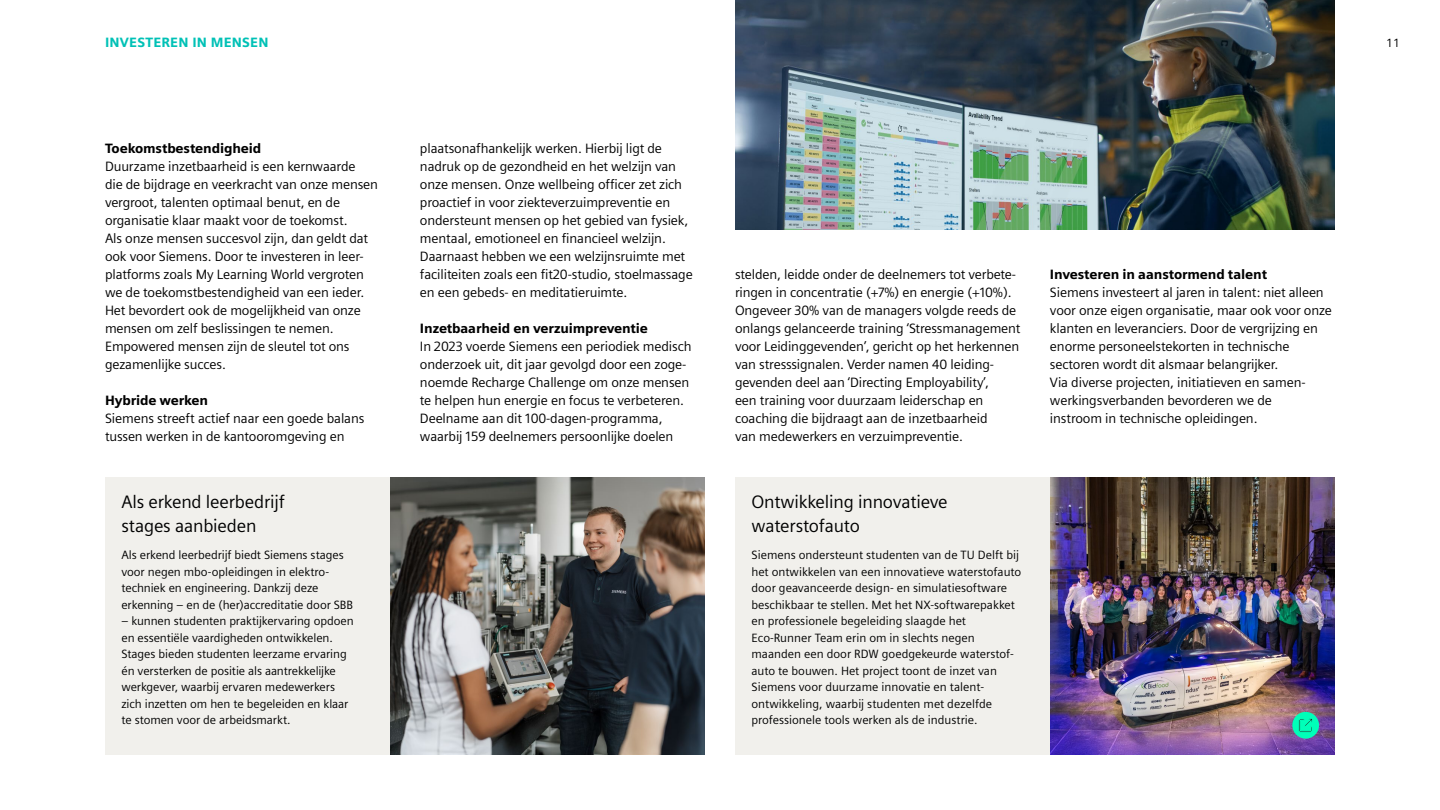
<style>
.page{position:relative;width:1440px;height:810px;background:#fff}
.page>*{position:absolute;margin:0;border:0;box-sizing:border-box;transform-origin:0 0}
.t1{font:18px/24px "Siemens Sans";letter-spacing:-.01em;color:#000}
.t2{font:13.5px/18px "Siemens Sans";letter-spacing:-.01em;color:#000}
.t3{font:900 13.5px "Siemens Sans";letter-spacing:-.01em;color:#000}
.t4{font:900 13.5px "Siemens Sans";letter-spacing:.015em;color:#00c1b6}
.t5{font:12px/16.5px "Siemens Sans";color:#000}
.t6{font:12px "Siemens Sans Global";color:#000}
</style>
<div class="page">
<img style="left:735px;top:0;width:600px;height:229px">
<div style="left:735px;top:477px;width:420px;height:278px;background:#f1f0ec"></div>
<img style="left:1050px;top:477px;width:285px;height:278px">
<div style="left:1292px;top:712px;width:27px;height:27px;background:#00ffb9;border-radius:50%"></div>
<svg style="left:1299px;top:718px;width:13px;height:14px"></svg>
<div style="left:105px;top:477px;width:600px;height:278px;background:#f1f0ec"></div>
<img style="left:390px;top:477px;width:315px;height:278px">
<p class="t4" style="left:105px;top:35px;width:165px">INVESTEREN IN MENSEN</p>
<p class="t3" style="left:105px;top:140px;width:158px">Toekomstbestendigheid</p>
<p class="t2" style="left:105px;top:157px;width:275px">Duurzame inzetbaarheid is een kernwaarde<br>die de bijdrage en veerkracht van onze mensen vergroot, talenten optimaal benut, en de organisatie klaar maakt voor de toekomst.<br>Als onze mensen succesvol zijn, dan geldt dat ook voor Siemens. Door te investeren in leer&shy;platforms zoals My Learning World vergroten we de toekomstbestendigheid van een ieder.<br>Het bevordert ook de mogelijkheid van onze mensen om zelf beslissingen te nemen.<br>Empowered mensen zijn de sleutel tot ons gezamenlijke succes.</p>
<p class="t3" style="left:105px;top:392px;width:105px">Hybride werken</p>
<p class="t2" style="left:105px;top:409px;width:261px">Siemens streeft actief naar een goede balans tussen werken in de kantooromgeving en</p>
<h1 class="t1" style="left:121px;top:490px;width:165px">Als erkend leerbedrijf stages aanbieden</h1>
<p class="t5" style="left:121px;top:547px;width:233px">Als erkend leerbedrijf biedt Siemens stages voor negen mbo-opleidingen in elektro&shy;techniek en engineering. Dankzij deze erkenning – en de (her)accreditatie door SBB</p>
<p class="t5" style="left:121px;top:613px;width:234px">– kunnen studenten praktijkervaring opdoen en essentiële vaardigheden ontwikkelen.<br>Stages bieden studenten leerzame ervaring én versterken de positie als aantrekkelijke werkgever, waarbij ervaren medewerkers zich inzetten om hen te begeleiden en klaar te stomen voor de arbeidsmarkt.</p>
<p class="t2" style="left:420px;top:139px;width:274px">plaatsonafhankelijk werken. Hierbij ligt de nadruk op de gezondheid en het welzijn van onze mensen. Onze wellbeing officer zet zich proactief in voor ziekteverzuimpreventie en ondersteunt mensen op het gebied van fysiek, mentaal, emotioneel en financieel welzijn.<br>Daarnaast hebben we een welzijnsruimte met faciliteiten zoals een fit20-studio, stoelmassage en een gebeds- en meditatieruimte.</p>
<p class="t3" style="left:420px;top:320px;width:229px">Inzetbaarheid en verzuimpreventie</p>
<p class="t2" style="left:420px;top:337px;width:273px">In 2023 voerde Siemens een periodiek medisch onderzoek uit, dit jaar gevolgd door een zoge&shy;noemde Recharge Challenge om onze mensen te helpen hun energie en focus te verbeteren.<br>Deelname aan dit 100-dagen-programma, waarbij 159 deelnemers persoonlijke doelen</p>
<p class="t2" style="left:735px;top:265px;width:287px">stelden, leidde onder de deelnemers tot verbete&shy;ringen in concentratie (+7%) en energie (+10%).<br>Ongeveer 30% van de managers volgde reeds de onlangs gelanceerde training ‘Stressmanagement voor Leidinggevenden’, gericht op het herkennen van stresssignalen. Verder namen 40 leiding&shy;gevenden deel aan ‘Directing Employability’,<br>een training voor duurzaam leiderschap en coaching die bijdraagt aan de inzetbaarheid<br>van medewerkers en verzuimpreventie.</p>
<p class="t3" style="left:1050px;top:266px;width:219px">Investeren in aanstormend talent</p>
<p class="t2" style="left:1050px;top:283px;width:284px">Siemens investeert al jaren in talent: niet alleen voor onze eigen organisatie, maar ook voor onze klanten en leveranciers. Door de vergrijzing en enorme personeelstekorten in technische sectoren wordt dit alsmaar belangrijker.<br>Via diverse projecten, initiatieven en samen&shy;werkingsverbanden bevorderen we de<br>instroom in technische opleidingen.</p>
<h1 class="t1" style="left:751px;top:490px;width:198px">Ontwikkeling innovatieve waterstofauto</h1>
<p class="t5" style="left:751px;top:547px;width:271px">Siemens ondersteunt studenten van de TU Delft bij het ontwikkelen van een innovatieve waterstofauto door geavanceerde design- en simulatiesoftware beschikbaar te stellen. Met het NX-softwarepakket en professionele begeleiding slaagde het Eco-Runner Team erin om in slechts negen maanden een door RDW goedgekeurde waterstof&shy;auto te bouwen. Het project toont de inzet van Siemens voor duurzame innovatie en talent&shy;ontwikkeling, waarbij studenten met dezelfde professionele tools werken als de industrie.</p>
<p class="t6" style="left:1386px;top:36px;width:15px">11</p>
</div>
